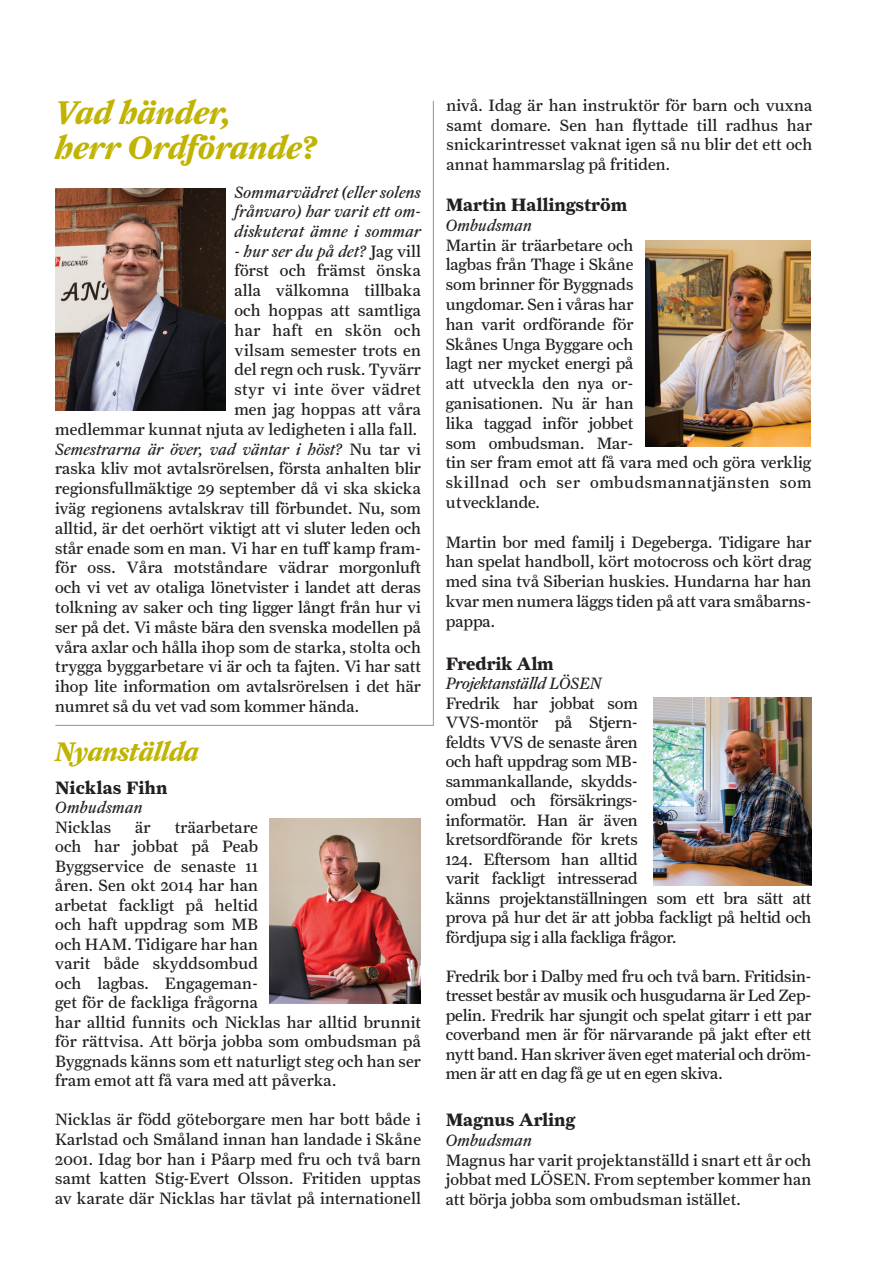
<style>
.page{position:relative;width:893px;height:1263px;background:#fff}
.page>*{position:absolute;margin:0;border:0;box-sizing:border-box;transform-origin:0 0}
.t1{font:italic 700 33px/34.5px "Farnham Text";color:#c0b301}
.t2{font:italic 700 27px "Farnham Text";letter-spacing:-.01em;color:#c0b301}
.t3{font:700 18px "Farnham Text";color:#231f20}
.t4{font:16.5px/19.5px "Farnham Text";color:#231f20;text-align:justify}
.t5{font:italic 16.5px/19.5px "Farnham Text";color:#231f20;text-align:justify}
.t6{font:16.5px "Farnham Text";letter-spacing:.03em;color:#231f20}
.s1{font-style:normal}
</style>
<div class="page">
<img style="left:55px;top:188px;width:170px;height:222px">
<hr style="left:433px;top:101px;width:1px;height:625px;background:#939598">
<hr style="left:55px;top:725px;width:378px;height:1px;background:#939598">
<img style="left:653px;top:698px;width:159px;height:188px">
<img style="left:646px;top:241px;width:165px;height:206px">
<img style="left:269px;top:818px;width:152px;height:185px">
<h1 class="t1" style="left:55px;top:95px;width:263px">Vad händer,<br>herr Ordförande?</h1>
<p class="t5" style="left:234px;top:182px;width:188px">Sommarvädret (eller solens frånvaro) har varit ett om&shy;diskuterat ämne i sommar</p>
<p class="t5" style="left:234px;top:241px;width:188px">- hur ser du på det? <span class="s1">Jag vill</span></p>
<p class="t4" style="left:234px;top:261px;width:188px">först och främst önska</p>
<p class="t4" style="left:234px;top:280px;width:188px">alla välkomna tillbaka</p>
<p class="t4" style="left:234px;top:300px;width:188px">och hoppas att samtliga</p>
<p class="t6" style="left:234px;top:320px;width:188px">har haft en skön och</p>
<p class="t4" style="left:234px;top:340px;width:188px">vilsam semester trots en</p>
<p class="t4" style="left:234px;top:360px;width:188px">del regn och rusk. Tyvärr</p>
<p class="t6" style="left:234px;top:380px;width:188px">styr vi inte över vädret</p>
<p class="t4" style="left:234px;top:399px;width:188px">men jag hoppas att våra</p>
<p class="t4" style="left:55px;top:419px;width:363px">medlemmar kunnat njuta av ledigheten i alla fall.</p>
<p class="t5" style="left:55px;top:439px;width:367px">Semestrarna är över, vad väntar i höst? <span class="s1">Nu tar vi</span></p>
<p class="t4" style="left:55px;top:459px;width:367px">raska kliv mot avtalsrörelsen, första anhalten blir</p>
<p class="t4" style="left:55px;top:478px;width:367px">regionsfullmäktige 29 september då vi ska skicka</p>
<p class="t4" style="left:55px;top:498px;width:367px">iväg regionens avtalskrav till förbundet. Nu, som</p>
<p class="t4" style="left:55px;top:518px;width:367px">alltid, är det oerhört viktigt att vi sluter leden och</p>
<p class="t4" style="left:55px;top:538px;width:367px">står enade som en man. Vi har en tuff kamp fram-</p>
<p class="t4" style="left:55px;top:558px;width:367px">för oss. Våra motståndare vädrar morgonluft</p>
<p class="t4" style="left:55px;top:577px;width:367px">och vi vet av otaliga lönetvister i landet att deras</p>
<p class="t4" style="left:55px;top:597px;width:367px">tolkning av saker och ting ligger långt från hur vi</p>
<p class="t4" style="left:55px;top:617px;width:367px">ser på det. Vi måste bära den svenska modellen på</p>
<p class="t4" style="left:55px;top:637px;width:367px">våra axlar och hålla ihop som de starka, stolta och</p>
<p class="t4" style="left:55px;top:657px;width:367px">trygga byggarbetare vi är och ta fajten. Vi har satt</p>
<p class="t4" style="left:55px;top:676px;width:367px">ihop lite information om avtalsrörelsen i det här</p>
<p class="t4" style="left:55px;top:696px;width:305px">numret så du vet vad som kommer hända.</p>
<h2 class="t2" style="left:55px;top:735px;width:145px">Nyanställda</h2>
<p class="t3" style="left:55px;top:777px;width:114px">Nicklas Fihn</p>
<p class="t5" style="left:55px;top:798px;width:89px">Ombudsman</p>
<p class="t4" style="left:55px;top:817px;width:57px">Nicklas</p>
<p class="t4" style="left:135px;top:817px;width:17px">är</p>
<p class="t4" style="left:55px;top:817px;width:367px;text-align:left;text-indent:120px">träarbetare<br>och har jobbat på Peab<br>Byggservice de senaste 11<br>åren. Sen okt 2014 har han<br>arbetat fackligt på heltid<br>och haft uppdrag som MB<br>och HAM. Tidigare har han<br>varit både skyddsombud<br>och lagbas. Engageman-<br>get för de fackliga frågorna<br>har alltid funnits och Nicklas har alltid brunnit för rättvisa. Att börja jobba som ombudsman på<br>Byggnads känns som ett naturligt steg och han ser fram emot att få vara med att påverka.</p>
<p class="t4" style="left:55px;top:1110px;width:367px">Nicklas är född göteborgare men har bott både i Karlstad och Småland innan han landade i Skåne 2001. Idag bor han i Påarp med fru och två barn samt katten Stig-Evert Olsson. Fritiden upptas av karate där Nicklas har tävlat på internationell</p>
<p class="t4" style="left:446px;top:95px;width:367px">nivå. Idag är han instruktör för barn och vuxna samt domare. Sen han flyttade till radhus har snickarintresset vaknat igen så nu blir det ett och annat hammarslag på fritiden.</p>
<p class="t3" style="left:446px;top:194px;width:183px">Martin Hallingström</p>
<p class="t5" style="left:446px;top:215px;width:88px">Ombudsman</p>
<p class="t4" style="left:446px;top:235px;width:367px;text-align:left">Martin är träarbetare och<br>lagbas från Thage i Skåne<br>som brinner för Byggnads<br>ungdomar. Sen i våras har<br>han varit ordförande för<br>Skånes Unga Byggare och<br>lagt ner mycket energi på<br>att utveckla den nya or-<br>ganisationen. Nu är han<br>lika taggad inför jobbet<br>som ombudsman. Mar-<br>tin ser fram emot att få vara med och göra verklig skillnad och ser ombudsmannatjänsten som utvecklande.</p>
<p class="t4" style="left:446px;top:532px;width:367px">Martin bor med familj i Degeberga. Tidigare har han spelat handboll, kört motocross och kört drag med sina två Siberian huskies. Hundarna har han kvar men numera läggs tiden på att vara småbarns&shy;pappa.</p>
<p class="t3" style="left:446px;top:652px;width:109px">Fredrik Alm</p>
<p class="t5" style="left:446px;top:674px;width:158px">Projektanställd LÖSEN</p>
<p class="t4" style="left:446px;top:693px;width:367px;text-align:left">Fredrik har jobbat som<br>VVS-montör på Stjern-<br>feldts VVS de senaste åren<br>och haft uppdrag som MB-<br>sammankallande, skydds-<br>ombud och försäkrings-<br>informatör. Han är även<br>kretsordförande för krets<br>124. Eftersom han alltid<br>varit fackligt intresserad<br>känns projektanställningen som ett bra sätt att prova på hur det är att jobba fackligt på heltid och fördjupa sig i alla fackliga frågor.</p>
<p class="t4" style="left:446px;top:966px;width:367px">Fredrik bor i Dalby med fru och två barn. Fritidsin&shy;tresset består av musik och husgudarna är Led Zep&shy;pelin. Fredrik har sjungit och spelat gitarr i ett par coverband men är för närvarande på jakt efter ett nytt band. Han skriver även eget material och dröm&shy;men är att en dag få ge ut en egen skiva.</p>
<p class="t3" style="left:446px;top:1109px;width:131px">Magnus Arling</p>
<p class="t5" style="left:446px;top:1131px;width:88px">Ombudsman</p>
<p class="t4" style="left:446px;top:1150px;width:367px">Magnus har varit projektanställd i snart ett år och jobbat med LÖSEN. From september kommer han att börja jobba som ombudsman istället.</p>
</div>
